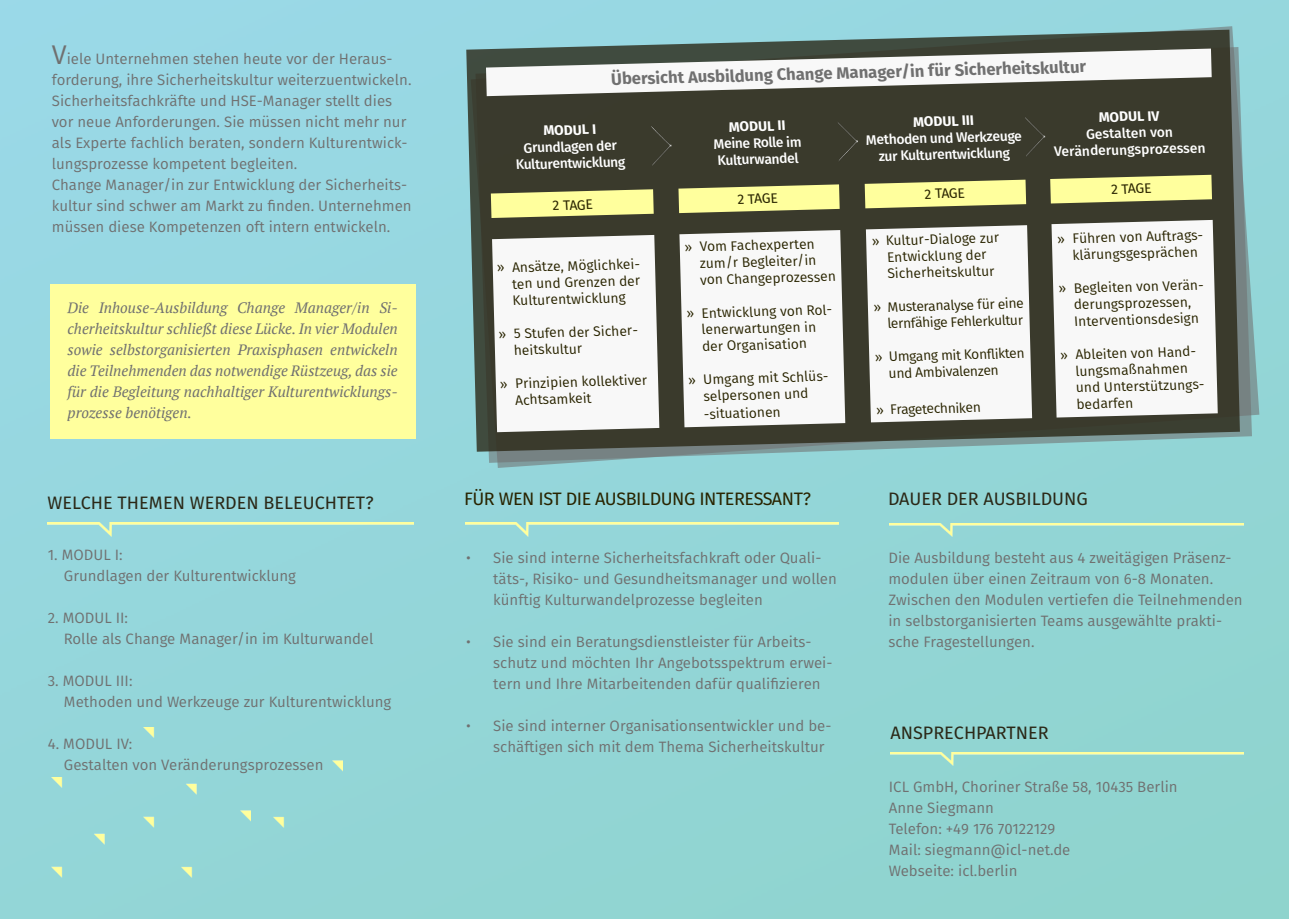
<style>
.page{position:relative;width:1289px;height:919px;background:#fff}
.page>*{position:absolute;margin:0;border:0;box-sizing:border-box;transform-origin:0 0}
.t1{font:18px "Fira Sans";color:#2b2817}
.t2{font:18px "Fira Sans";letter-spacing:-.025em;color:#292400}
.t3{font:700 16.65px "Fira Sans";color:#707070}
.t4{font:15px/21px "Fira Sans";color:#707070}
.t5{font:italic 15px/21px "PT Serif";color:#707070;text-align:justify}
.t6{font:13.8px/16.6px "Fira Sans";color:#292400}
.t7{font:500 13.8px/16.6px "Fira Sans";color:#fff;text-align:center}
.t8{font:700 13.8px "Fira Sans";color:#fff}
.t9{font:13.8px "Fira Sans";color:#292400}
.s1{font-size:27px}
</style>
<div class="page">
<svg style="left:470px;top:26px;width:789px;height:442px;background:#93d1d6"></svg>
<svg style="left:475px;top:47px;width:776px;height:416px;background:#88b8b9"></svg>
<svg style="left:466px;top:30px;width:773px;height:421px;background:#454d42"></svg>
<div style="left:50px;top:285px;width:365px;height:154px;background:#ffff9d"></div>
<div style="left:52px;top:777px;width:199px;height:100px;background:#93d6d7"></div>
<div style="left:144px;top:727px;width:199px;height:99px;background:#93d6d8"></div>
<svg style="left:491px;top:189px;width:162px;height:29px;background:#e0e08b"></svg>
<svg style="left:678px;top:184px;width:161px;height:29px;background:#dfdf8a"></svg>
<svg style="left:864px;top:180px;width:162px;height:28px;background:#e4e48e"></svg>
<svg style="left:1050px;top:175px;width:161px;height:28px;background:#e5e58e"></svg>
<svg style="left:486px;top:49px;width:725px;height:47px"></svg>
<svg style="left:492px;top:235px;width:167px;height:197px"></svg>
<svg style="left:679px;top:230px;width:166px;height:197px"></svg>
<svg style="left:865px;top:225px;width:167px;height:197px"></svg>
<svg style="left:1051px;top:220px;width:166px;height:197px"></svg>
<img style="left:651px;top:124px;width:21px;height:44px">
<img style="left:837px;top:120px;width:21px;height:44px">
<img style="left:1025px;top:115px;width:20px;height:44px">
<img style="left:48px;top:523px;width:366px;height:13px">
<img style="left:465px;top:523px;width:373px;height:13px">
<img style="left:889px;top:523px;width:354px;height:13px">
<img style="left:890px;top:752px;width:353px;height:13px">
<p class="t4" style="left:52px;top:48px;width:361px"><span class="s1">V</span>iele Unternehmen stehen heute vor der Heraus&shy;forderung, ihre Sicherheitskultur weiterzuentwickeln.<br>Sicherheitsfachkräfte und HSE-Manager stellt dies vor neue Anforderungen. Sie müssen nicht mehr nur als Experte fachlich beraten, sondern Kulturentwick&shy;lungsprozesse kompetent begleiten.<br>Change Manager/in zur Entwicklung der Sicherheits&shy;kultur sind schwer am Markt zu finden. Unternehmen müssen diese Kompetenzen oft intern entwickeln.</p>
<p class="t5" style="left:68px;top:297px;width:332px">Die Inhouse-Ausbildung Change Manager/in Si&shy;cherheitskultur schließt diese Lücke. In vier Modulen sowie selbstorganisierten Praxisphasen entwickeln die Teilnehmenden das notwendige Rüstzeug, das sie für die Begleitung nachhaltiger Kulturentwicklungs&shy;prozesse benötigen.</p>
<p class="t1" style="left:48px;top:490px;width:328px">WELCHE THEMEN WERDEN BELEUCHTET?</p>
<p class="t4" style="left:64px;top:544px;width:233px;text-indent:-16px">1. MODUL I:<br>Grundlagen der Kulturentwicklung</p>
<p class="t4" style="left:64px;top:607px;width:311px;text-indent:-16px">2. MODUL II:<br>Rolle als Change Manager/in im Kulturwandel</p>
<p class="t4" style="left:64px;top:670px;width:329px;text-indent:-16px">3. MODUL III:<br>Methoden und Werkzeuge zur Kulturentwicklung</p>
<p class="t4" style="left:64px;top:733px;width:261px;text-indent:-16px">4. MODUL IV:<br>Gestalten von Veränderungsprozessen</p>
<p class="t3" style="left:611px;top:69px;width:476px;rotate:-2deg">Übersicht Ausbildung Change Manager/in für Sicherheitskultur</p>
<p class="t8" style="left:543px;top:121px;width:54px;rotate:-1deg">MODUL I</p>
<p class="t7" style="left:515px;top:139px;width:111px;rotate:-1deg">Grundlagen der<br>Kulturentwicklung</p>
<p class="t9" style="left:552px;top:195px;width:42px;rotate:-1deg">2 TAGE</p>
<p class="t6" style="left:512px;top:258px;width:130px;text-align:justify;text-indent:-15px;rotate:-1deg">» Ansätze, Möglichkei&shy;ten und Grenzen der Kulturentwicklung</p>
<p class="t6" style="left:513px;top:324px;width:126px;text-indent:-15px;rotate:-1deg">» 5 Stufen der Sicher&shy;heitskultur</p>
<p class="t6" style="left:515px;top:374px;width:134px;text-indent:-15px;rotate:-1deg">» Prinzipien kollektiver<br>Achtsamkeit</p>
<p class="t8" style="left:728px;top:117px;width:58px;rotate:-1deg">MODUL II</p>
<p class="t7" style="left:713px;top:135px;width:89px;text-align:left;rotate:-1deg">Meine Rolle im<br>Kulturwandel</p>
<p class="t9" style="left:737px;top:189px;width:42px;rotate:-1deg">2 TAGE</p>
<p class="t6" style="left:699px;top:238px;width:137px;text-indent:-15px;rotate:-1deg">» Vom Fachexperten zum/r Begleiter/in von Changeprozessen</p>
<p class="t6" style="left:701px;top:304px;width:132px;text-indent:-15px;rotate:-1deg">» Entwicklung von Rol&shy;lenerwartungen in der Organisation</p>
<p class="t6" style="left:688px;top:370px;width:142px;text-align:center;rotate:-1deg">» Umgang mit Schlüs&shy;selpersonen und</p>
<p class="t6" style="left:704px;top:405px;width:78px;rotate:-1deg">-situationen</p>
<p class="t2" style="left:464px;top:486px;width:348px">FÜR WEN IST DIE AUSBILDUNG INTERESSANT?</p>
<p class="t4" style="left:493px;top:547px;width:345px;text-indent:-27px">• Sie sind interne Sicherheitsfachkraft oder Quali&shy;täts-, Risiko- und Gesundheitsmanager und wollen künftig Kulturwandelprozesse begleiten</p>
<p class="t4" style="left:493px;top:631px;width:341px;text-indent:-27px">• Sie sind ein Beratungsdienstleister für Arbeits&shy;schutz und möchten Ihr Angebotsspektrum erwei&shy;tern und Ihre Mitarbeitenden dafür qualifizieren</p>
<p class="t4" style="left:493px;top:715px;width:340px;text-indent:-27px">• Sie sind interner Organisationsentwickler und be&shy;schäftigen sich mit dem Thema Sicherheitskultur</p>
<p class="t8" style="left:913px;top:112px;width:62px;rotate:-1deg">MODUL III</p>
<p class="t7" style="left:866px;top:131px;width:157px;rotate:-1deg">Methoden und Werkzeuge zur Kulturentwicklung</p>
<p class="t9" style="left:924px;top:184px;width:42px;rotate:-1deg">2 TAGE</p>
<p class="t6" style="left:886px;top:232px;width:114px;text-indent:-15px;rotate:-1deg">» Kultur-Dialoge zur<br>Entwicklung der<br>Sicherheitskultur</p>
<p class="t6" style="left:873px;top:298px;width:152px;text-align:right;rotate:-1deg">» Musteranalyse für eine lernfähige Fehlerkultur</p>
<p class="t6" style="left:888px;top:347px;width:138px;text-indent:-14px;rotate:-1deg">» Umgang mit Konfl ikten und Ambivalenzen</p>
<p class="t6" style="left:876px;top:401px;width:106px;rotate:-1deg">» Fragetechniken</p>
<p class="t8" style="left:1098px;top:107px;width:62px;rotate:-1deg">MODUL IV</p>
<p class="t7" style="left:1054px;top:126px;width:153px;rotate:-1deg">Gestalten von<br>Veränderungsprozessen</p>
<p class="t9" style="left:1111px;top:179px;width:42px;rotate:-1deg">2 TAGE</p>
<p class="t6" style="left:1072px;top:229px;width:132px;text-indent:-15px;rotate:-1deg">» Führen von Auftrags&shy;klärungsgesprächen</p>
<p class="t6" style="left:1073px;top:279px;width:132px;text-indent:-15px;rotate:-1deg">» Begleiten von Verän&shy;derungsprozessen,<br>Interventionsdesign</p>
<p class="t6" style="left:1075px;top:346px;width:130px;text-indent:-15px;rotate:-1deg">» Ableiten von Hand&shy;lungsmaßnahmen und Unterstützungs&shy;bedarfen</p>
<p class="t1" style="left:888px;top:486px;width:201px">DAUER DER AUSBILDUNG</p>
<p class="t4" style="left:888px;top:547px;width:356px">Die Ausbildung besteht aus 4 zweitägigen Präsenz&shy;modulen über einen Zeitraum von 6-8 Monaten.<br>Zwischen den Modulen vertiefen die Teilnehmenden in selbstorganisierten Teams ausgewählte prakti&shy;sche Fragestellungen.</p>
<p class="t1" style="left:890px;top:719px;width:160px">ANSPRECHPARTNER</p>
<p class="t4" style="left:888px;top:776px;width:290px">ICL GmbH, Choriner Straße 58, 10435 Berlin<br>Anne Siegmann<br>Telefon: +49 176 70122129<br>Mail: siegmann@icl-net.de<br>Webseite: icl.berlin</p>
</div>
